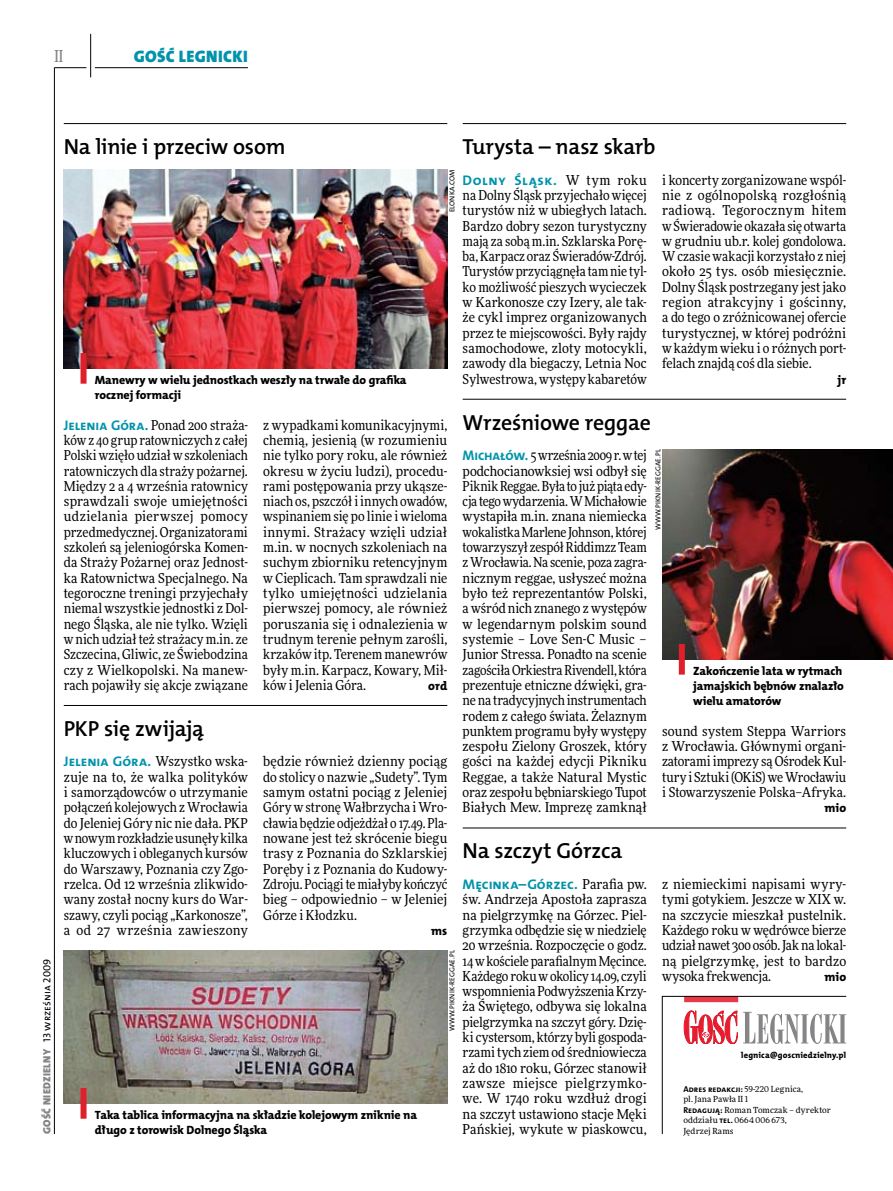
<style>
.page{position:relative;width:893px;height:1191px;background:#fff}
.page>*{position:absolute;margin:0;border:0;box-sizing:border-box;transform-origin:0 0}
.t1{font:21.9px "The Mix HP6 Se Bld";letter-spacing:-.01em;color:#000}
.t2{font:16.65px "The Mix HP9 Blk";letter-spacing:.02em;color:#0093aa}
.t3{font:500 16.5px "Freeday Narrow";color:#858486;scale:.9 1}
.t4{font:13.95px "The Mix HP7 Bld";letter-spacing:-.005em;color:#0093aa}
.t5{font:13.95px "The Mix HP7 Bld";letter-spacing:.04em;color:#0093aa}
.t6{font:13.65px/15.3px "Freeday Narrow News";color:#000;text-align:justify}
.t7{font:12.3px "The Mix HP8 Ex Bld";letter-spacing:.05em;color:#000}
.t8{font:12px/15.3px "The Mix HP8 Ex Bld";letter-spacing:-.005em;color:#000}
.t9{font:10.5px "The Mix HP9 Blk";letter-spacing:.025em;color:#858486}
.t10{font:8.55px "The Mix HP7 Bld";letter-spacing:.005em;color:#000}
.t11{font:8.55px "The Mix HP8 Ex Bld";letter-spacing:.02em;color:#000}
.t12{font:8.4px/10.5px "Freeday News";letter-spacing:.015em;color:#000}
.t13{font:7.2px "The Mix HP5 Plain";letter-spacing:.015em;color:#000}
.s1{font-family:"The Mix HP5 Plain";color:#000}
.s2{font-family:"Freeday Narrow News";font-size:13.65px;color:#000}
.s3{font-family:"The Mix HP7 Bld";font-size:13.95px;color:#0093aa}
.s4{font-family:"Freeday News";font-size:8.4px}
.s5{font-family:"The Mix HP7 Bld";font-size:8.55px}
</style>
<div class="page">
<hr style="left:54px;top:67px;width:1px;height:1067px;background:#000">
<hr style="left:90px;top:34px;width:1px;height:43px;background:#000">
<hr style="left:54px;top:67px;width:32px;height:1px;background:#000">
<hr style="left:95px;top:67px;width:153px;height:1px;background:#000">
<hr style="left:463px;top:399px;width:383px;height:1px;background:#000">
<hr style="left:463px;top:123px;width:383px;height:1px;background:#000">
<hr style="left:64px;top:123px;width:383px;height:1px;background:#000">
<hr style="left:463px;top:827px;width:383px;height:1px;background:#000">
<hr style="left:64px;top:705px;width:383px;height:1px;background:#000">
<img style="left:662px;top:449px;width:231px;height:210px">
<img style="left:64px;top:950px;width:383px;height:153px">
<img style="left:64px;top:169px;width:383px;height:199px">
<div style="left:679px;top:644px;width:6px;height:30px;background:#df1f2a"></div>
<div style="left:81px;top:1088px;width:6px;height:30px;background:#df1f2a"></div>
<div style="left:81px;top:353px;width:6px;height:31px;background:#df1f2a"></div>
<svg style="left:662px;top:996px;width:185px;height:138px"></svg>
<p class="t3" style="left:54px;top:46px;width:11px">II</p>
<p class="t2" style="left:134px;top:46px;width:115px">GOŚĆ LEGN ICKI</p>
<h1 class="t1" style="left:64px;top:132px;width:223px">Na linie i przeciw osom</h1>
<h1 class="t1" style="left:463px;top:132px;width:194px">Turysta – nasz skarb</h1>
<p class="t9" style="left:40px;top:1134px;width:177px;rotate:-90deg">GOŚĆ NIEDZIELNY <span class="s1">13 września 2009</span></p>
<p class="t8" style="left:95px;top:372px;width:313px">Manewry w wielu jednostkach weszły na trwałe do grafika rocznej formacji</p>
<p class="t13" style="left:447px;top:212px;width:45px;rotate:-90deg">elonka.com</p>
<p class="t5" style="left:463px;top:171px;width:186px">Dolny Śląsk. <span class="s2">W tym roku</span></p>
<p class="t6" style="left:463px;top:187px;width:186px">na Dolny Śląsk przyjechało więcej turystów niż w ubiegłych latach.<br>Bardzo dobry sezon turystyczny mają za sobą m.in. Szklarska Porę&shy;ba, Karpacz oraz Świeradów-Zdrój.<br>Turystów przyciągnęła tam nie tyl&shy;ko możliwość pieszych wycieczek w Karkonosze czy Izery, ale tak&shy;że cykl imprez organizowanych przez te miejscowości. Były rajdy samochodowe, zloty motocykli, zawody dla biegaczy, Letnia Noc Sylwestrowa, występy kabaretów</p>
<p class="t6" style="left:662px;top:172px;width:186px">i koncerty zorganizowane wspól&shy;nie z ogólnopolską rozgłośnią radiową. Tegorocznym hitem wŚwieradowie okazała się otwarta w grudniu ub.r. kolej gondolowa.<br>Wczasie wakacji korzystało z niej około 25 tys. osób miesięcznie.<br>Dolny Śląsk postrzegany jest jako region atrakcyjny i gościnny, a do tego o zróżnicowanej ofercie turystycznej, w której podróżni w każdym wieku i o różnych port&shy;felach znajdą coś dla siebie.</p>
<p class="t7" style="left:837px;top:371px;width:10px">jr</p>
<h1 class="t1" style="left:463px;top:408px;width:190px">Wrześniowe reggae</h1>
<p class="t6" style="left:64px;top:417px;width:186px"><span class="s3">Jelenia Góra.</span> Ponad 200 straża&shy;ków z 40 grup ratowniczych z całej Polski wzięło udział w szkoleniach ratowniczych dla straży pożarnej.<br>Między 2 a 4 września ratownicy sprawdzali swoje umiejętności udzielania pierwszej pomocy przedmedycznej. Organizatorami szkoleń są jeleniogórska Komen&shy;da Straży Pożarnej oraz Jednost&shy;ka Ratownictwa Specjalnego. Na tegoroczne treningi przyjechały niemal wszystkie jednostki z Dol&shy;nego Śląska, ale nie tylko. Wzięli w nich udział też strażacy m.in. ze Szczecina, Gliwic, ze Świebodzina czy z Wielkopolski. Na manew&shy;rach pojawiły się akcje związane</p>
<p class="t6" style="left:263px;top:417px;width:186px">z wypadkami komunikacyjnymi, chemią, jesienią (w rozumieniu nie tylko pory roku, ale również okresu w życiu ludzi), procedu&shy;rami postępowania przy ukąsze&shy;niach os, pszczół i innych owadów, wspinaniem się po linie i wieloma innymi. Strażacy wzięli udział m.in. w nocnych szkoleniach na suchym zbiorniku retencyjnym w Cieplicach. Tam sprawdzali nie tylko umiejętności udzielania pierwszej pomocy, ale również poruszania się i odnalezienia w trudnym terenie pełnym zarośli, krzaków itp. Terenem manewrów były m.in. Karpacz, Kowary, Mił&shy;ków i Jelenia Góra.</p>
<p class="t13" style="left:653px;top:530px;width:82px;rotate:-90deg">www.piknik-reggae.pl</p>
<p class="t6" style="left:463px;top:447px;width:186px"><span class="s3">Michałów.</span> 5 września 2009 r. wtej podchocianowksiej wsi odbył się Piknik Reggae. Była to jużpiąta edy&shy;cja tego wydarzenia. WMichałowie wystapiła m.in. znana niemiecka wokalistka Marlene Johnson, której towarzyszył zespół Riddimzz Team zWrocławia. Na scenie, poza zagra&shy;nicznym reggae, usłyszeć można było też reprezentantów Polski, a wśród nich znanego z występów w legendarnym polskim sound systemie – Love Sen-C Music – Junior Stressa. Ponadto na scenie zagościła Orkiestra Rivendell, która prezentuje etniczne dźwięki, gra&shy;ne na tradycyjnych instrumentach rodem z całego świata. Żelaznym punktem programu były występy zespołu Zielony Groszek, który gości na każdej edycji Pikniku Reggae, a także Natural Mystic oraz zespołu bębniarskiego Tupot Białych Mew. Imprezę zamknął</p>
<p class="t8" style="left:693px;top:663px;width:152px;text-align:justify">Zakończenie lata w rytmach jamajskich bębnów znalazło wielu amatorów</p>
<p class="t7" style="left:428px;top:678px;width:21px">ord</p>
<h1 class="t1" style="left:64px;top:714px;width:142px">PKP się zwijają</h1>
<p class="t6" style="left:662px;top:723px;width:186px">sound system Steppa Warriors z Wrocławia. Głównymi organi&shy;zatorami imprezy są Ośrodek Kul&shy;tury i Sztuki (OKiS) weWrocławiu i Stowarzyszenie Polska–Afryka.</p>
<p class="t7" style="left:824px;top:800px;width:23px">mio</p>
<p class="t6" style="left:64px;top:754px;width:186px"><span class="s3">Jelenia Góra.</span> Wszystko wska&shy;zuje na to, że walka polityków i samorządowców o utrzymanie połączeń kolejowych z Wrocławia do Jeleniej Góry nic nie dała. PKP wnowym rozkładzie usunęły kilka kluczowych i obleganych kursów do Warszawy, Poznania czy Zgo&shy;rzelca. Od 12 września zlikwido&shy;wany został nocny kurs do War&shy;szawy, czyli pociąg „Karkonosze”, a od 27 września zawieszony</p>
<p class="t6" style="left:263px;top:754px;width:186px">będzie również dzienny pociąg do stolicy o nazwie „Sudety”. Tym samym ostatni pociąg z Jeleniej Góry w stronę Wałbrzycha i Wro&shy;cławia będzie odjeżdżał o 17.49. Pla&shy;nowane jest też skrócenie biegu trasy z Poznania do Szklarskiej Poręby i z Poznania do Kudowy-Zdroju. Pociągi temiałyby kończyć bieg – odpowiednio – w Jeleniej Górze i Kłodzku.</p>
<h1 class="t1" style="left:463px;top:837px;width:161px">Na szczyt Górzca</h1>
<p class="t6" style="left:662px;top:876px;width:186px">z niemieckimi napisami wyry&shy;tymi gotykiem. Jeszcze w XIX w. na szczycie mieszkał pustelnik.<br>Każdego roku w wędrówce bierze udział nawet 300 osób. Jak na lokal&shy;ną pielgrzymkę, jest to bardzo wysoka frekwencja.</p>
<p class="t4" style="left:463px;top:875px;width:186px">Męcinka–Górzec. <span class="s2">Parafia pw.</span></p>
<p class="t6" style="left:463px;top:891px;width:186px">św. Andrzeja Apostoła zaprasza na pielgrzymkę na Górzec. Piel&shy;grzymka odbędzie się w niedzielę 20 września. Rozpoczęcie o godz.<br>14 wkościele parafialnym Męcince.<br>Każdego roku wokolicy 14.09, czyli wspomnienia Podwyższenia Krzy&shy;ża Świętego, odbywa się lokalna pielgrzymka na szczyt góry. Dzię&shy;ki cystersom, którzy byli gospoda&shy;rzami tych ziem od średniowiecza aż do 1810 roku, Górzec stanowił zawsze miejsce pielgrzymko&shy;we. W 1740 roku wzdłuż drogi na szczyt ustawiono stacje Męki Pańskiej, wykute w piaskowcu,</p>
<p class="t7" style="left:431px;top:923px;width:18px">ms</p>
<p class="t13" style="left:447px;top:1031px;width:82px;rotate:-90deg">www.piknik-reggae.pl</p>
<p class="t7" style="left:825px;top:968px;width:23px">mio</p>
<p class="t11" style="left:741px;top:1050px;width:107px">legnica@goscniedzielny.pl</p>
<p class="t10" style="left:683px;top:1083px;width:121px">Adres redakcji: <span class="s4">59-220 Legnica,</span></p>
<p class="t12" style="left:683px;top:1094px;width:149px">pl. Jana Pawła II 1<br><span class="s5">Redagują:</span> Roman Tomczak – dyrektor oddziału <span class="s5">tel.</span> 0664 006 673,<br>Jędrzej Rams</p>
<p class="t8" style="left:95px;top:1107px;width:324px">Taka tablica informacyjna na składzie kolejowym zniknie na długo z torowisk Dolnego Śląska</p>
</div>
